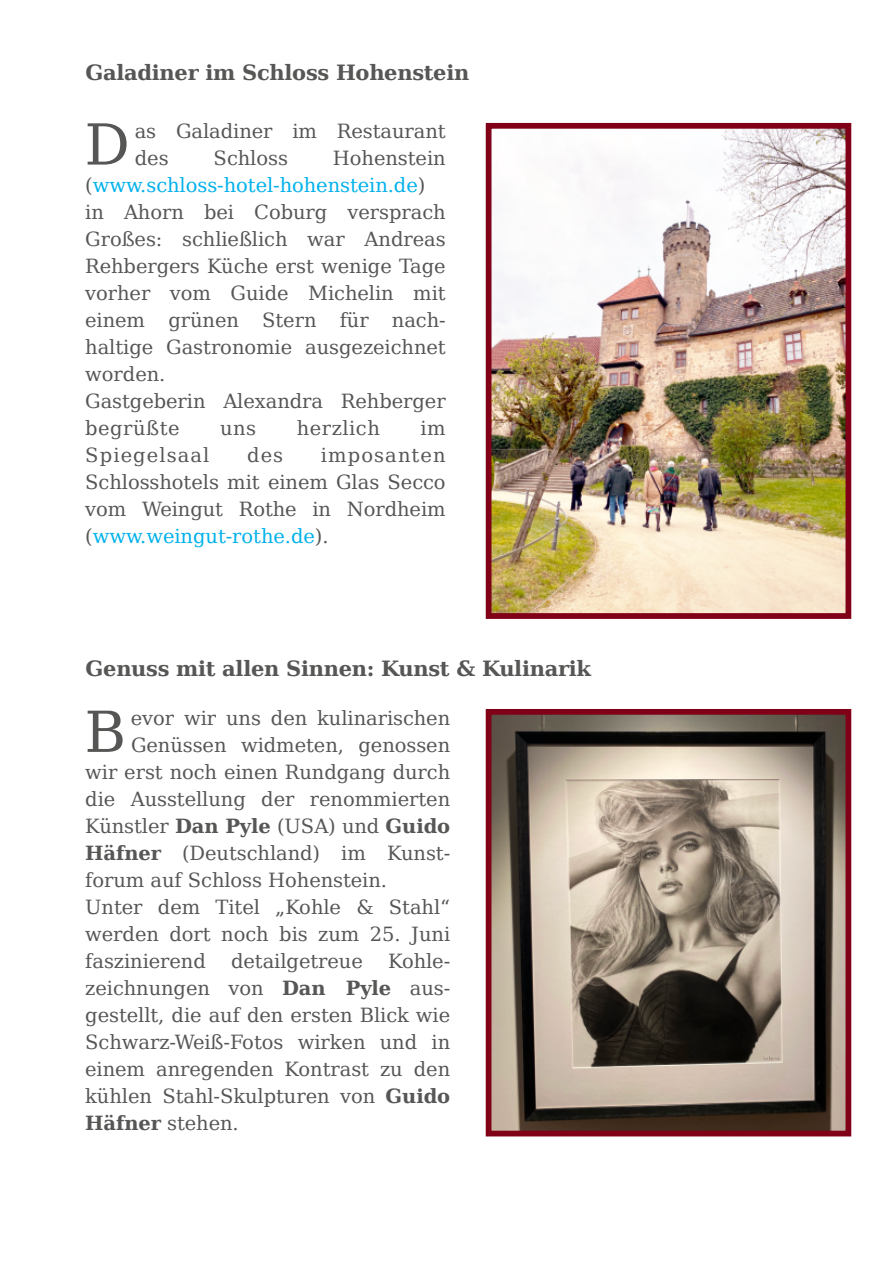
<style>
.page{position:relative;width:893px;height:1263px;background:#fff}
.page>*{position:absolute;margin:0;border:0;box-sizing:border-box;transform-origin:0 0}
.t1{font:56.55px "DejaVu Serif";color:#565655}
.t2{font:700 21px "DejaVu Serif";letter-spacing:-.015em;color:#565655}
.t3{font:19.5px/27px "DejaVu Serif";letter-spacing:-.005em;color:#565655}
.t4{font:19.5px "DejaVu Serif";letter-spacing:.055em;color:#565655}
.t5{font:19.5px "DejaVu Serif";letter-spacing:.025em;color:#565655}
.s1{color:#00b1eb}
.s2{font-weight:700}
</style>
<div class="page">
<img style="left:493px;top:130px;width:351px;height:482px">
<div style="left:486px;top:123px;width:365px;height:496px;border:6px solid #7f0017"></div>
<img style="left:493px;top:716px;width:351px;height:413px">
<div style="left:486px;top:709px;width:365px;height:427px;border:6px solid #7f0017"></div>
<p class="t2" style="left:86px;top:61px;width:385px">Galadiner im Schloss Hohenstein</p>
<h1 class="t1" style="left:84px;top:112px;width:47px">D</h1>
<p class="t3" style="left:135px;top:117px;width:312px">as Galadiner im Restaurant des</p>
<p class="t3" style="left:85px;top:144px;width:362px;text-indent:248px">Hohenstein (<span class="s1">www.schloss-hotel-hohenstein.de</span>) in Ahorn bei Coburg versprach<br>Großes: schließlich war Andreas<br>Rehbergers Küche erst wenige Tage vorher vom Guide Michelin mit einem grünen Stern für nach&shy;haltige Gastronomie ausgezeichnet worden.<br>Gastgeberin Alexandra Rehberger begrüßte</p>
<p class="t3" style="left:214px;top:144px;width:76px">Schloss</p>
<p class="t3" style="left:220px;top:414px;width:38px">uns</p>
<p class="t5" style="left:297px;top:416px;width:85px">herzlich</p>
<p class="t3" style="left:420px;top:414px;width:27px">im</p>
<p class="t4" style="left:85px;top:443px;width:126px">Spiegelsaal</p>
<p class="t3" style="left:247px;top:441px;width:38px">des</p>
<p class="t3" style="left:85px;top:441px;width:362px;text-align:justify;text-indent:236px">imposanten Schlosshotels mit einem Glas Secco vom Weingut Rothe in Nordheim (<span class="s1">www.weingut-rothe.de</span>).</p>
<p class="t2" style="left:86px;top:656px;width:507px">Genuss mit allen Sinnen: Kunst &amp; Kulinarik</p>
<h1 class="t1" style="left:84px;top:699px;width:43px">B</h1>
<p class="t3" style="left:131px;top:705px;width:321px">evor wir uns den kulinarischen</p>
<p class="t3" style="left:131px;top:732px;width:321px">Genüssen widmeten, genossen</p>
<p class="t3" style="left:85px;top:759px;width:366px">wir erst noch einen Rundgang durch</p>
<p class="t3" style="left:85px;top:786px;width:366px">die Ausstellung der renommierten</p>
<p class="t3" style="left:85px;top:813px;width:366px">Künstler <span class="s2">Dan Pyle</span> (USA) und <span class="s2">Guido</span></p>
<p class="t3" style="left:85px;top:840px;width:366px"><span class="s2">Häfner</span> (Deutschland) im Kunst-</p>
<p class="t3" style="left:85px;top:867px;width:303px">forum auf Schloss Hohenstein.</p>
<p class="t3" style="left:85px;top:894px;width:366px">Unter dem Titel „Kohle &amp; Stahl“</p>
<p class="t3" style="left:85px;top:921px;width:366px">werden dort noch bis zum 25. Juni</p>
<p class="t3" style="left:85px;top:948px;width:122px">faszinierend</p>
<p class="t3" style="left:231px;top:948px;width:133px">detailgetreue</p>
<p class="t3" style="left:85px;top:948px;width:366px;text-align:justify;text-indent:303px">Kohle&shy;zeichnungen von <span class="s2">Dan Pyle</span> aus&shy;gestellt, die auf den ersten Blick wie Schwarz-Weiß-Fotos wirken und in einem anregenden Kontrast zu den kühlen Stahl-Skulpturen von <span class="s2">Guido Häfner</span> stehen.</p>
</div>
